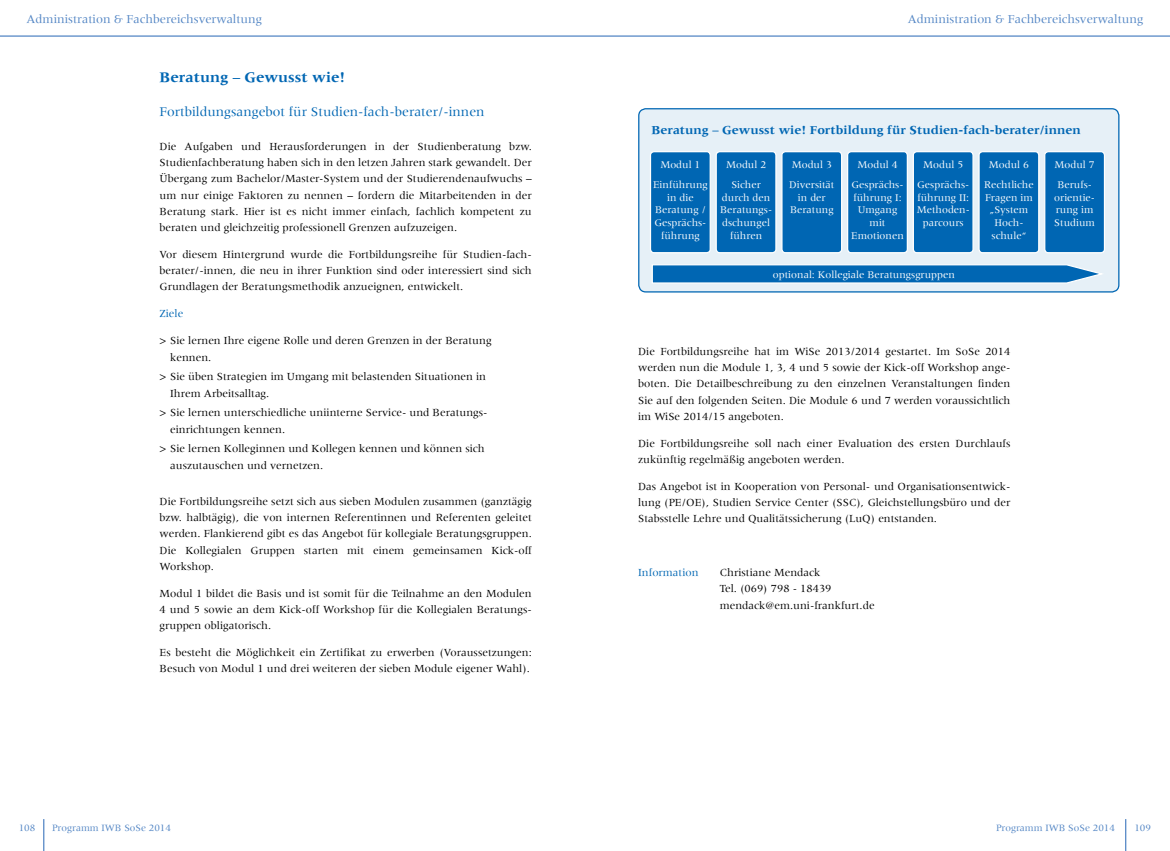
<style>
.page{position:relative;width:1170px;height:851px;background:#fff}
.page>*{position:absolute;margin:0;border:0;box-sizing:border-box;transform-origin:0 0}
.t1{font:700 15px "Meridien";color:#0066b3}
.t2{font:13.75px "Meridien";color:#0066b3}
.t3{font:12.5px "Meridien";color:#5285c4}
.t4{font:700 12.5px "Meridien";color:#0066b3}
.t5{font:11.25px/16.2px "Meridien";color:#000}
.t6{font:11.25px "Meridien";color:#0066b3}
.t7{font:10.62px/12.8px "Meridien";color:#fff;text-align:center}
.t8{font:10px "Meridien";color:#5285c4}
.s1{font-weight:400}
</style>
<div class="page">
<hr style="left:0;top:35px;width:585px;height:2px;background:#5285c4">
<hr style="left:585px;top:35px;width:584px;height:2px;background:#5285c4">
<hr style="left:43px;top:819px;width:1px;height:31px;background:#5285c4">
<hr style="left:1124px;top:819px;width:2px;height:31px;background:#5285c4">
<div style="left:638px;top:109px;width:480px;height:183px;background:#e6f0f7;border-radius:7px"></div>
<div style="left:638px;top:108px;width:481px;height:184px;border:1px solid #0066b3;border-radius:7px"></div>
<div style="left:650px;top:152px;width:60px;height:101px;background:#0066b3;border-radius:4px"></div>
<div style="left:649px;top:151px;width:61px;height:102px;border:1px solid #fff;border-radius:4px"></div>
<div style="left:716px;top:152px;width:59px;height:101px;background:#0066b3;border-radius:4px"></div>
<div style="left:715px;top:151px;width:61px;height:102px;border:1px solid #fff;border-radius:4px"></div>
<div style="left:781px;top:152px;width:60px;height:101px;background:#0066b3;border-radius:4px"></div>
<div style="left:781px;top:151px;width:61px;height:102px;border:1px solid #fff;border-radius:4px"></div>
<div style="left:847px;top:152px;width:60px;height:101px;background:#0066b3;border-radius:4px"></div>
<div style="left:846px;top:151px;width:61px;height:102px;border:1px solid #fff;border-radius:4px"></div>
<div style="left:913px;top:152px;width:59px;height:101px;background:#0066b3;border-radius:4px"></div>
<div style="left:912px;top:151px;width:61px;height:102px;border:1px solid #fff;border-radius:4px"></div>
<div style="left:978px;top:152px;width:60px;height:101px;background:#0066b3;border-radius:4px"></div>
<div style="left:978px;top:151px;width:61px;height:102px;border:1px solid #fff;border-radius:4px"></div>
<div style="left:1044px;top:152px;width:60px;height:101px;background:#0066b3;border-radius:4px"></div>
<div style="left:1044px;top:151px;width:60px;height:102px;border:1px solid #fff;border-radius:4px"></div>
<svg style="left:652px;top:264px;width:451px;height:20px;background:#2e81c0"></svg>
<p class="t3" style="left:27px;top:12px;width:237px">Administration &amp; Fachbereichsverwaltung</p>
<p class="t3" style="left:907px;top:12px;width:237px">Administration &amp; Fachbereichsverwaltung</p>
<h1 class="t1" style="left:159px;top:68px;width:187px">Beratung <span class="s1">–</span> Gewusst wie!</h1>
<p class="t2" style="left:159px;top:104px;width:326px">Fortbildungsangebot für Studien-fach-berater/-innen</p>
<p class="t5" style="left:159px;top:138px;width:374px;text-align:justify">Die Aufgaben und Herausforderungen in der Studienberatung bzw.<br>Studienfachberatung haben sich in den letzen Jahren stark gewandelt. Der Übergang zum Bachelor/Master-System und der Studierendenaufwuchs – um nur einige Faktoren zu nennen – fordern die Mitarbeitenden in der Beratung stark. Hier ist es nicht immer einfach, fachlich kompetent zu beraten und gleichzeitig professionell Grenzen aufzuzeigen.</p>
<p class="t5" style="left:159px;top:246px;width:374px;text-align:justify">Vor diesem Hintergrund wurde die Fortbildungsreihe für Studien-fach&shy;berater/-innen, die neu in ihrer Funktion sind oder interessiert sind sich Grundlagen der Beratungsmethodik anzueignen, entwickelt.</p>
<p class="t6" style="left:159px;top:307px;width:25px">Ziele</p>
<p class="t5" style="left:170px;top:332px;width:323px;text-indent:-11px">&gt; Sie lernen Ihre eigene Rolle und deren Grenzen in der Beratung kennen.</p>
<p class="t5" style="left:170px;top:368px;width:317px;text-indent:-11px">&gt; Sie üben Strategien im Umgang mit belastenden Situationen in<br>Ihrem Arbeitsalltag.</p>
<p class="t5" style="left:170px;top:404px;width:319px;text-indent:-11px">&gt; Sie lernen unterschiedliche uniinterne Service- und Beratungs&shy;einrichtungen kennen.</p>
<p class="t5" style="left:170px;top:440px;width:316px;text-indent:-11px">&gt; Sie lernen Kolleginnen und Kollegen kennen und können sich auszutauschen und vernetzen.</p>
<p class="t5" style="left:159px;top:493px;width:374px;text-align:justify">Die Fortbildungsreihe setzt sich aus sieben Modulen zusammen (ganztägig bzw. halbtägig), die von internen Referentinnen und Referenten geleitet werden. Flankierend gibt es das Angebot für kollegiale Beratungsgruppen.<br>Die Kollegialen Gruppen starten mit einem gemeinsamen Kick-off Workshop.</p>
<p class="t5" style="left:159px;top:585px;width:374px;text-align:justify">Modul 1 bildet die Basis und ist somit für die Teilnahme an den Modulen 4 und 5 sowie an dem Kick-off Workshop für die Kollegialen Beratungs&shy;gruppen obligatorisch.</p>
<p class="t5" style="left:159px;top:644px;width:374px">Es besteht die Möglichkeit ein Zertifikat zu erwerben (Voraussetzungen:<br>Besuch von Modul 1 und drei weiteren der sieben Module eigener Wahl).</p>
<p class="t4" style="left:651px;top:123px;width:430px">Beratung <span class="s1">–</span> Gewusst wie! Fortbildung für Studien-fach-berater/innen</p>
<p class="t7" style="left:653px;top:154px;width:56px;line-height:19.9px">Modul 1<br>Einführung</p>
<p class="t7" style="left:654px;top:191px;width:53px">in die<br>Beratung /<br>Gesprächs&shy;führung</p>
<p class="t7" style="left:789px;top:154px;width:47px;line-height:19.9px;text-align:left">Modul 3<br>Diversität</p>
<p class="t7" style="left:790px;top:191px;width:45px">in der<br>Beratung</p>
<p class="t7" style="left:851px;top:154px;width:53px;line-height:19.9px">Modul 4<br>Gesprächs-</p>
<p class="t7" style="left:851px;top:191px;width:54px">führung I:<br>Umgang mit<br>Emotionen</p>
<p class="t7" style="left:917px;top:154px;width:53px;line-height:19.9px">Modul 5<br>Gesprächs-</p>
<p class="t7" style="left:916px;top:191px;width:55px">führung II:<br>Methoden&shy;parcours</p>
<p class="t7" style="left:984px;top:154px;width:51px;line-height:19.9px">Modul 6<br>Rechtliche</p>
<p class="t7" style="left:984px;top:191px;width:49px">Fragen im „System<br>Hoch&shy;schule“</p>
<p class="t7" style="left:1054px;top:154px;width:42px;line-height:19.9px;text-align:left">Modul 7<br>Berufs-</p>
<p class="t7" style="left:1054px;top:191px;width:42px;text-align:left">orientie&shy;rung im<br>Studium</p>
<p class="t7" style="left:726px;top:155px;width:42px;line-height:19.9px">Modul 2<br>Sicher</p>
<p class="t7" style="left:720px;top:191px;width:53px">durch den<br>Beratungs&shy;dschungel führen</p>
<p class="t7" style="left:772px;top:268px;width:183px">optional: Kollegiale Beratungsgruppen</p>
<p class="t5" style="left:638px;top:343px;width:374px;text-align:justify">Die Fortbildungsreihe hat im WiSe 2013/2014 gestartet. Im SoSe 2014 werden nun die Module 1, 3, 4 und 5 sowie der Kick-off Workshop ange&shy;boten. Die Detailbeschreibung zu den einzelnen Veranstaltungen finden Sie auf den folgenden Seiten. Die Module 6 und 7 werden voraussichtlich im WiSe 2014/15 angeboten.</p>
<p class="t5" style="left:638px;top:435px;width:374px">Die Fortbildungsreihe soll nach einer Evaluation des ersten Durchlaufs zukünftig regelmäßig angeboten werden.</p>
<p class="t5" style="left:638px;top:478px;width:374px;text-align:justify">Das Angebot ist in Kooperation von Personal- und Organisationsentwick&shy;lung (PE/OE), Studien Service Center (SSC), Gleichstellungsbüro und der Stabsstelle Lehre und Qualitätssicherung (LuQ) entstanden.</p>
<p class="t6" style="left:638px;top:566px;width:62px">Information</p>
<p class="t5" style="left:719px;top:564px;width:156px">Christiane Mendack<br>Tel. (069) 798 - 18439 mendack@em.uni-frankfurt.de</p>
<p class="t8" style="left:19px;top:821px;width:18px">108</p>
<p class="t8" style="left:52px;top:821px;width:120px">Programm IWB SoSe 2014</p>
<p class="t8" style="left:995px;top:821px;width:120px">Programm IWB SoSe 2014</p>
<p class="t8" style="left:1134px;top:821px;width:18px">109</p>
</div>
